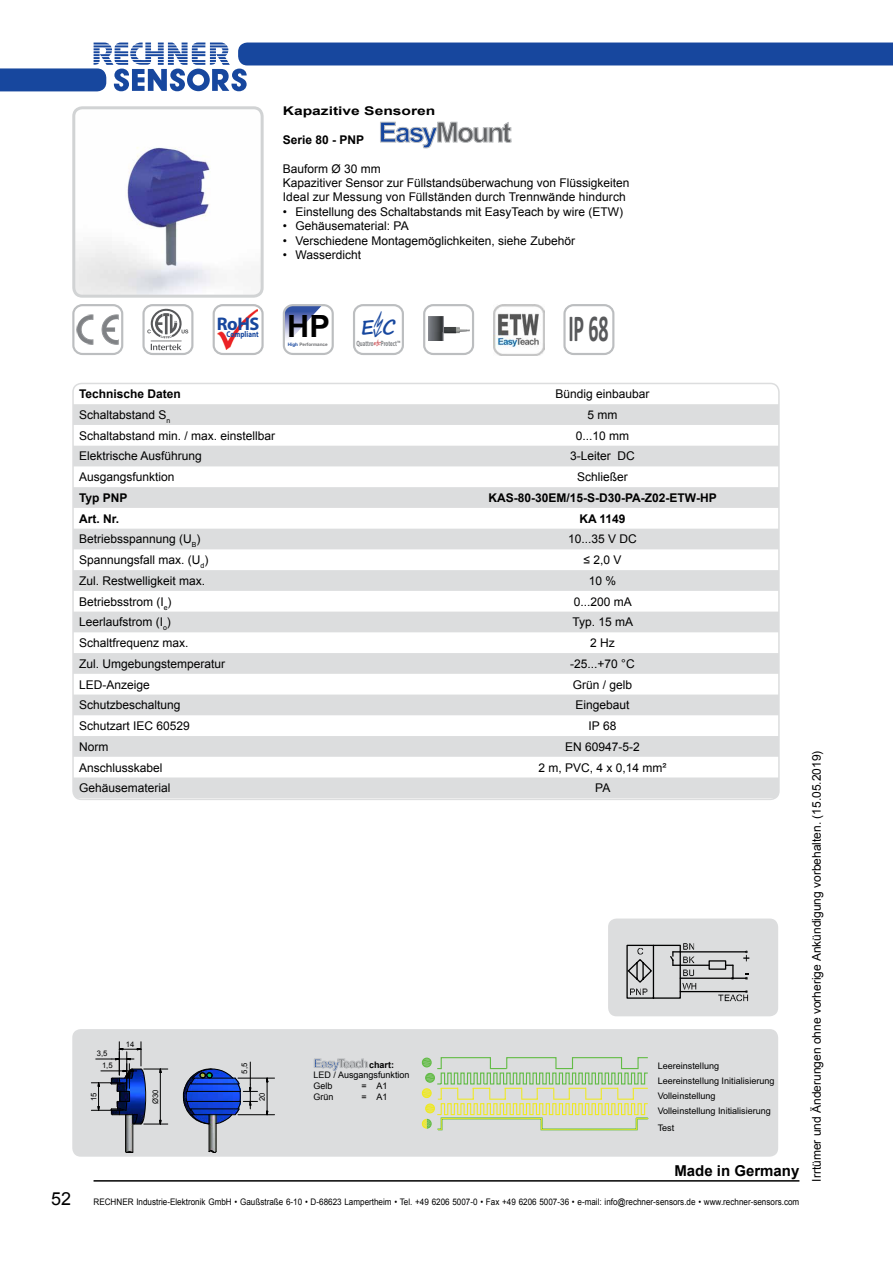
<style>
.page{position:relative;width:893px;height:1263px;background:#fff}
.page>*{position:absolute;margin:0;border:0;box-sizing:border-box;transform-origin:0 0}
.t1{font:700 38.1px "Calibri";color:#58595b;scale:.52 1}
.t2{font:700 30.75px "Arial";color:#000}
.t3{font:700 27.9px "Arial";letter-spacing:-.07em;color:#636466}
.t4{font:700 19.65px "Segoe Print";color:#17479e}
.t5{font:700 18.3px "Myriad Pro";color:#17479e}
.t6{font:700 15px "Arial";color:#000}
.t7{font:700 12.15px "Arial";letter-spacing:-.065em;color:#636466}
.t8{font:12px/14.4px "Arial";color:#000}
.t9{font:700 12px "Arial";color:#000}
.t10{font:700 12px "Arial";color:#000;scale:1.3 1}
.t11{font:9px "Arial";color:#000;scale:.9 1}
.t12{font:9px/10.8px "Arial";color:#000}
.t13{font:700 9px "Arial";color:#000}
.t14{font:700 8.4px "Myriad Pro";color:#17479e;scale:.82 1}
.t15{font:7.65px "Arial";letter-spacing:-.01em;color:#000}
.t16{font:700 7.65px "Myriad Pro";letter-spacing:-.005em;color:#85878a;scale:.64 1}
.t17{font:700 4.65px "Arial";color:#6d6e71}
.s1{color:#17479e}
.s2{font-family:"Segoe Print";font-size:3.9px;color:#c02026}
.s3{font-size:18px}
</style>
<div class="page">
<hr style="left:94px;top:1180px;width:705px;height:1px;background:#000">
<svg style="left:0;top:43px;width:893px;height:48px"></svg>
<div style="left:72px;top:1029px;width:706px;height:128px;background:#dcddde;border-radius:9px"></div>
<div style="left:608px;top:918px;width:170px;height:98px;background:#dcddde;border-radius:9px"></div>
<img style="left:76px;top:110px;width:184px;height:184px">
<div style="left:72px;top:106px;width:192px;height:192px;border:3px solid #d1d3d4;border-radius:9px"></div>
<img style="left:126px;top:1127px;width:8px;height:26px">
<hr style="left:133px;top:1115px;width:1px;height:37px;background:#000">
<hr style="left:125px;top:1115px;width:1px;height:36px;background:#000">
<svg style="left:125px;top:1150px;width:8px;height:3px"></svg>
<img style="left:206px;top:1124px;width:10px;height:28px">
<hr style="left:216px;top:1115px;width:1px;height:36px;background:#000">
<hr style="left:209px;top:1115px;width:1px;height:36px;background:#000">
<svg style="left:209px;top:1150px;width:8px;height:3px"></svg>
<svg style="left:96px;top:1042px;width:72px;height:85px"></svg>
<hr style="left:91px;top:1082px;width:32px;height:1px;background:#000">
<hr style="left:91px;top:1110px;width:32px;height:1px;background:#000">
<svg style="left:183px;top:1062px;width:75px;height:62px"></svg>
<svg style="left:266px;top:1077px;width:2px;height:39px"></svg>
<hr style="left:238px;top:1114px;width:37px;height:1px;background:#000">
<hr style="left:238px;top:1078px;width:37px;height:1px;background:#000">
<svg style="left:380px;top:122px;width:131px;height:26px"></svg>
<svg style="left:314px;top:1059px;width:54px;height:11px"></svg>
<svg style="left:626px;top:943px;width:124px;height:58px"></svg>
<div style="left:72px;top:304px;width:51px;height:51px;border:2px solid #bcbec0;border-radius:9px"></div>
<svg style="left:77px;top:315px;width:41px;height:30px"></svg>
<div style="left:142px;top:304px;width:51px;height:51px;border:2px solid #bcbec0;border-radius:9px"></div>
<svg style="left:147px;top:309px;width:41px;height:41px"></svg>
<svg style="left:283px;top:304px;width:51px;height:51px"></svg>
<div style="left:353px;top:304px;width:51px;height:51px;border:2px solid #bcbec0;border-radius:9px"></div>
<div style="left:213px;top:304px;width:51px;height:51px;border:2px solid #bcbec0;border-radius:9px"></div>
<img style="left:217px;top:310px;width:40px;height:40px">
<div style="left:423px;top:304px;width:51px;height:51px;border:2px solid #bcbec0;border-radius:9px"></div>
<img style="left:428px;top:316px;width:41px;height:25px">
<img style="left:493px;top:304px;width:51px;height:51px">
<div style="left:563px;top:304px;width:51px;height:51px;border:2px solid #bcbec0;border-radius:9px"></div>
<svg style="left:422px;top:1057px;width:227px;height:74px"></svg>
<svg style="left:75px;top:404px;width:702px;height:393px;fill:#dedfe0"></svg>
<div style="left:72px;top:383px;width:708px;height:417px;border:2px solid #dcddde;border-radius:9px"></div>
<p class="t10" style="left:283px;top:103px;width:119px">Kapazitive Sensoren</p>
<p class="t9" style="left:283px;top:132px;width:83px">Serie 80 - PNP</p>
<p class="t8" style="left:283px;top:161px;width:348px">Bauform Ø 30 mm<br>Kapazitiver Sensor zur Füllstandsüberwachung von Flüssigkeiten<br>Ideal zur Messung von Füllständen durch Trennwände hindurch</p>
<p class="t8" style="left:283px;top:205px;width:342px">• Einstellung des Schaltabstands mit EasyTeach by wire (ETW)</p>
<p class="t8" style="left:283px;top:219px;width:127px">• Gehäusematerial: PA</p>
<p class="t8" style="left:283px;top:233px;width:294px">• Verschiedene Montagemöglichkeiten, siehe Zubehör</p>
<p class="t8" style="left:283px;top:248px;width:80px">• Wasserdicht</p>
<h3 class="t3" style="left:378px;top:114px;width:135px"><span class="s1">Easy</span>Mount</h3>
<h2 class="t2" style="left:287px;top:305px;width:44px">HP</h2>
<p class="t17" style="left:288px;top:341px;width:41px"><span class="s1">High</span> Performance</p>
<p class="t16" style="left:356px;top:338px;width:70px">Quattro<span class="s2">E C</span> Protect™</p>
<h3 class="t5" style="left:217px;top:312px;width:44px">RoHS</h3>
<h1 class="t1" style="left:569px;top:304px;width:79px">IP 68</h1>
<h3 class="t4" style="left:361px;top:309px;width:36px">E C</h3>
<p class="t14" style="left:226px;top:329px;width:41px">Compliant</p>
<p class="t9" style="left:79px;top:386px;width:103px">Technische Daten</p>
<p class="t8" style="left:555px;top:387px;width:96px">Bündig einbaubar</p>
<p class="t8" style="left:79px;top:408px;width:93px">Schaltabstand S<sub>n</sub></p>
<p class="t8" style="left:587px;top:408px;width:31px">5 mm</p>
<p class="t8" style="left:79px;top:428px;width:198px">Schaltabstand min. / max. einstellbar</p>
<p class="t8" style="left:576px;top:428px;width:55px">0...10 mm</p>
<p class="t8" style="left:79px;top:449px;width:124px">Elektrische Ausführung</p>
<p class="t8" style="left:570px;top:449px;width:66px">3-Leiter DC</p>
<p class="t8" style="left:79px;top:470px;width:97px">Ausgangsfunktion</p>
<p class="t8" style="left:577px;top:470px;width:52px">Schließer</p>
<p class="t9" style="left:79px;top:490px;width:50px">Typ PNP</p>
<p class="t9" style="left:488px;top:490px;width:230px">KAS-80-30EM/15-S-D30-PA-Z02-ETW-HP</p>
<p class="t9" style="left:79px;top:510px;width:42px">Art. Nr.</p>
<p class="t9" style="left:579px;top:510px;width:48px">KA 1149</p>
<p class="t8" style="left:79px;top:532px;width:123px">Betriebsspannung (U<sub>B</sub>)</p>
<p class="t8" style="left:568px;top:532px;width:70px">10...35 V DC</p>
<p class="t8" style="left:79px;top:553px;width:131px">Spannungsfall max. (U<sub>d</sub>)</p>
<p class="t8" style="left:583px;top:553px;width:39px">≤ 2,0 V</p>
<p class="t8" style="left:79px;top:574px;width:128px">Zul. Restwelligkeit max.</p>
<p class="t8" style="left:589px;top:574px;width:29px">10 %</p>
<p class="t8" style="left:79px;top:594px;width:94px">Betriebsstrom (I<sub>e</sub>)</p>
<p class="t8" style="left:574px;top:594px;width:60px">0...200 mA</p>
<p class="t8" style="left:79px;top:615px;width:93px">Leerlaufstrom (I<sub>o</sub>)</p>
<p class="t8" style="left:572px;top:615px;width:62px">Typ. 15 mA</p>
<p class="t8" style="left:79px;top:636px;width:111px">Schaltfrequenz max.</p>
<p class="t8" style="left:590px;top:636px;width:26px">2 Hz</p>
<p class="t8" style="left:79px;top:656px;width:148px">Zul. Umgebungstemperatur</p>
<p class="t8" style="left:570px;top:656px;width:66px">-25...+70 °C</p>
<p class="t8" style="left:79px;top:677px;width:72px">LED-Anzeige</p>
<p class="t8" style="left:573px;top:677px;width:61px">Grün / gelb</p>
<p class="t8" style="left:79px;top:698px;width:103px">Schutzbeschaltung</p>
<p class="t8" style="left:575px;top:698px;width:56px">Eingebaut</p>
<p class="t8" style="left:79px;top:719px;width:112px">Schutzart IEC 60529</p>
<p class="t8" style="left:589px;top:719px;width:29px">IP 68</p>
<p class="t8" style="left:79px;top:739px;width:31px">Norm</p>
<p class="t8" style="left:565px;top:739px;width:76px">EN 60947-5-2</p>
<p class="t8" style="left:79px;top:760px;width:85px">Anschlusskabel</p>
<p class="t8" style="left:538px;top:760px;width:130px">2 m, PVC, 4 x 0,14 mm²</p>
<p class="t8" style="left:79px;top:781px;width:93px">Gehäusematerial</p>
<p class="t8" style="left:595px;top:781px;width:17px">PA</p>
<p class="t15" style="left:97px;top:1048px;width:12px">3,5</p>
<p class="t15" style="left:102px;top:1060px;width:12px">1,5</p>
<p class="t15" style="left:89px;top:1101px;width:10px;rotate:-90deg">15</p>
<p class="t15" style="left:126px;top:1039px;width:10px">14</p>
<p class="t15" style="left:150px;top:1104px;width:16px;rotate:-90deg">Ø30</p>
<p class="t15" style="left:239px;top:1074px;width:12px;rotate:-90deg">5 5,</p>
<p class="t15" style="left:257px;top:1101px;width:10px;rotate:-90deg">20</p>
<p class="t7" style="left:314px;top:1055px;width:56px"><span class="s1">Easy</span>Teach</p>
<p class="t13" style="left:369px;top:1058px;width:27px">chart:</p>
<p class="t12" style="left:314px;top:1070px;width:98px">LED / Ausgangsfunktion<br>Gelb</p>
<p class="t12" style="left:362px;top:1081px;width:28px">= A1</p>
<p class="t12" style="left:314px;top:1091px;width:22px">Grün</p>
<p class="t12" style="left:362px;top:1091px;width:28px">= A1</p>
<p class="t12" style="left:658px;top:1060px;width:63px">Leereinstellung</p>
<p class="t12" style="left:658px;top:1103px;width:115px;line-height:16.5px">Volleinstellung Initialisierung<br>Test</p>
<p class="t12" style="left:658px;top:1075px;width:118px">Leereinstellung Initialisierung</p>
<p class="t12" style="left:658px;top:1090px;width:59px">Volleinstellung</p>
<p class="t6" style="left:674px;top:1161px;width:127px">Made in Germany</p>
<p class="t11" style="left:51px;top:1196px;width:833px"><span class="s3">52</span> RECHNER Industrie-Elektronik GmbH • Gaußstraße 6-10 • D-68623 Lampertheim • Tel. +49 6206 5007-0 • Fax +49 6206 5007-36 • e-mail: info@rechner-sensors.de • www.rechner-sensors.com</p>
<p class="t8" style="left:809px;top:1181px;width:432px;rotate:-90deg">Irrtümer und Änderungen ohne vorherige Ankündigung vorbehalten. (15.05.2019)</p>
</div>
